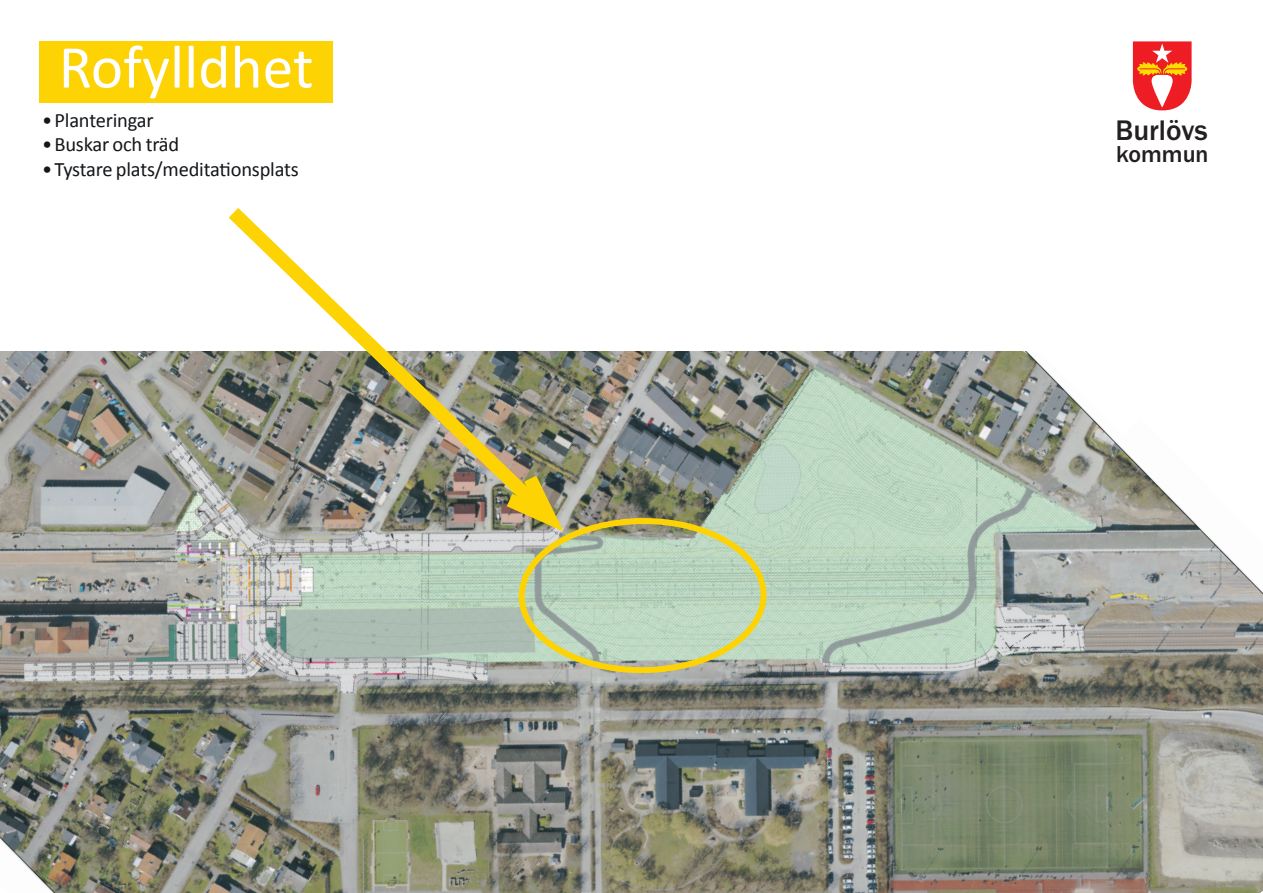
<style>
.page{position:relative;width:1263px;height:893px;background:#fff}
.page>*{position:absolute;margin:0;border:0;box-sizing:border-box;transform-origin:0 0}
.t1{font:61.5px "Calibri";color:#fff}
.t2{font:500 29.25px "Franklin Gothic";color:#231f20}
.t3{font:500 23.85px "Franklin Gothic";color:#231f20}
.t4{font:20.4px "Calibri";letter-spacing:-.01em;color:#14171a}
</style>
<div class="page">
<img style="left:0;top:351px;width:1263px;height:542px">
<svg style="left:1033px;top:351px;width:118px;height:85px"></svg>
<div style="left:39px;top:41px;width:294px;height:62px;background:#fed304"></div>
<svg style="left:214px;top:208px;width:354px;height:329px"></svg>
<svg style="left:491px;top:460px;width:278px;height:216px;background:#afbb98"></svg>
<svg style="left:1133px;top:41px;width:59px;height:69px"></svg>
<h1 class="t1" style="left:59px;top:28px;width:256px">Rofylldhet</h1>
<p class="t4" style="left:42px;top:107px;width:113px">•Planteringar</p>
<p class="t4" style="left:42px;top:132px;width:138px">•Buskar och träd</p>
<p class="t4" style="left:42px;top:156px;width:258px">•Tystare plats/meditationsplats</p>
<h2 class="t2" style="left:1115px;top:112px;width:94px">Burlövs</h2>
<p class="t3" style="left:1116px;top:139px;width:94px">kommun</p>
</div>
